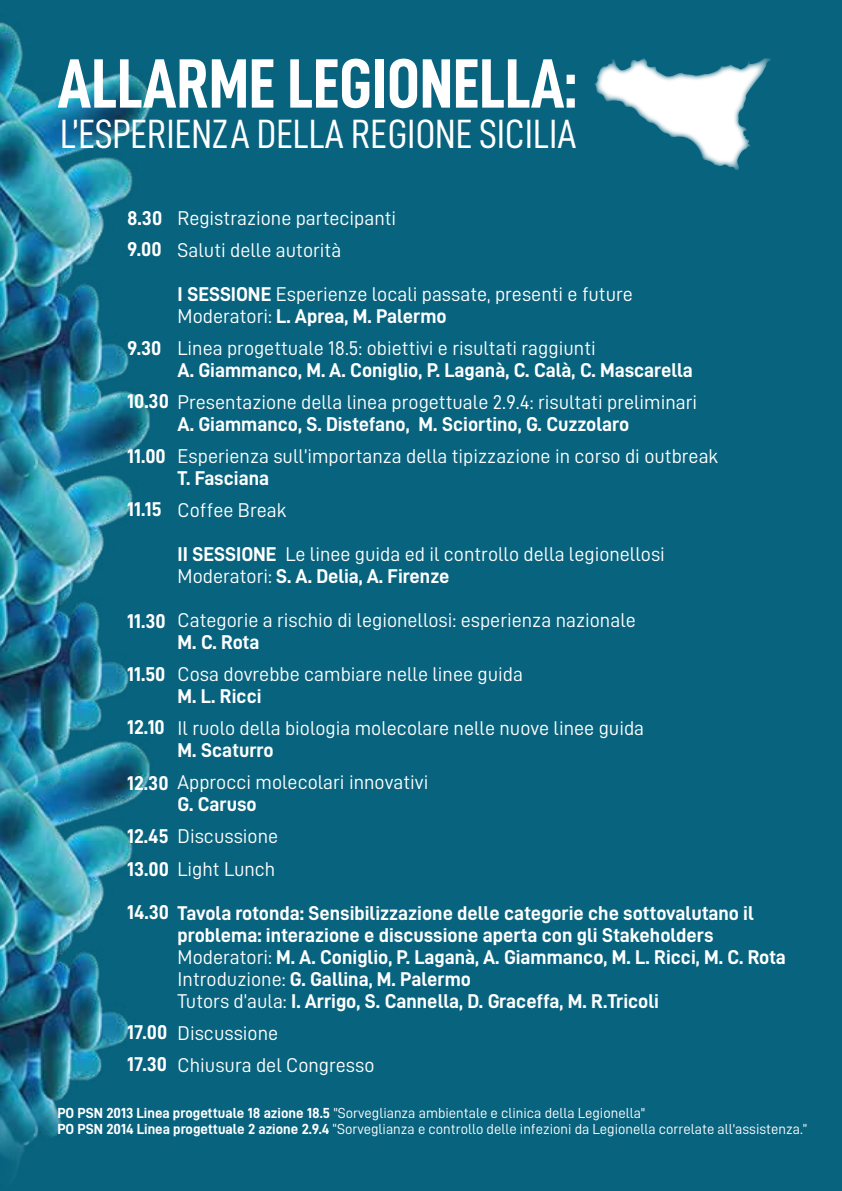
<style>
.page{position:relative;width:842px;height:1191px;background:#07637e}
.page>*{position:absolute;margin:0;border:0;box-sizing:border-box;transform-origin:0 0}
.t1{font:70px "D DIN Condensed Bold";color:#fff}
.t2{font:41px "D DIN Condensed";color:#fff}
.t3{font:20px/32px "D DIN";color:#fff}
.t4{font:20px/22px "D DIN Bold";color:#fff}
.t5{font:14.6px/16px "D DIN";color:#fff}
.s1{font-family:"D DIN Bold"}
.s2{font-family:"D DIN"}
</style>
<div class="page">
<img style="left:0;top:841px;width:133px;height:323px">
<img style="left:0;top:523px;width:150px;height:318px">
<img style="left:0;top:22px;width:150px;height:501px">
<svg style="left:594px;top:58px;width:177px;height:112px"></svg>
<h1 class="t1" style="left:57px;top:45px;width:521px">ALLARME LEGIONELLA:</h1>
<h2 class="t2" style="left:60px;top:111px;width:518px">L’ESPERIENZA DELLA REGIONE SICILIA</h2>
<p class="t4" style="left:127px;top:202px;width:37px;line-height:31px">8.30<br>9.00</p>
<p class="t3" style="left:178px;top:202px;width:220px">Registrazione partecipanti<br>Saluti delle autorità</p>
<p class="t3" style="left:178px;top:278px;width:457px"><span class="s1">I SESSIONE</span> Esperienze locali passate, presenti e future</p>
<p class="t4" style="left:178px;top:305px;width:271px"><span class="s2">Moderatori:</span> L. Aprea, M. Palermo</p>
<p class="t3" style="left:178px;top:332px;width:420px">Linea progettuale 18.5: obiettivi e risultati raggiunti</p>
<p class="t4" style="left:178px;top:359px;width:517px">A. Giammanco, M. A. Coniglio, P. Laganà, C. Calà, C. Mascarella</p>
<p class="t3" style="left:127px;top:386px;width:572px"><span class="s1">10.30</span> Presentazione della linea progettuale 2.9.4: risultati preliminari</p>
<p class="t4" style="left:178px;top:413px;width:453px">A. Giammanco, S. Distefano, M. Sciortino, G. Cuzzolaro</p>
<p class="t3" style="left:178px;top:440px;width:542px">Esperienza sull’importanza della tipizzazione in corso di outbreak</p>
<p class="t4" style="left:178px;top:467px;width:93px">T. Fasciana</p>
<p class="t3" style="left:178px;top:494px;width:111px">Coffee Break</p>
<p class="t3" style="left:178px;top:538px;width:489px"><span class="s1">II SESSIONE</span> Le linee guida ed il controllo della legionellosi</p>
<p class="t4" style="left:178px;top:565px;width:273px"><span class="s2">Moderatori:</span> S. A. Delia, A. Firenze</p>
<p class="t3" style="left:178px;top:604px;width:460px">Categorie a rischio di legionellosi: esperienza nazionale</p>
<p class="t4" style="left:178px;top:631px;width:83px">M. C. Rota</p>
<p class="t3" style="left:178px;top:658px;width:347px">Cosa dovrebbe cambiare nelle linee guida</p>
<p class="t4" style="left:178px;top:685px;width:85px">M. L. Ricci</p>
<p class="t3" style="left:178px;top:712px;width:468px">Il ruolo della biologia molecolare nelle nuove linee guida</p>
<p class="t4" style="left:178px;top:739px;width:97px">M. Scaturro</p>
<p class="t3" style="left:178px;top:766px;width:252px">Approcci molecolari innovativi</p>
<p class="t4" style="left:178px;top:793px;width:81px">G. Caruso</p>
<p class="t3" style="left:127px;top:820px;width:153px"><span class="s1">12.45</span> Discussione<br><span class="s1">13.00</span> Light Lunch</p>
<p class="t4" style="left:178px;top:901px;width:610px;text-indent:-50px">14.30 Tavola rotonda: Sensibilizzazione delle categorie che sottovalutano il problema: interazione e discussione aperta con gli Stakeholders <span class="s2">Moderatori:</span> M. A. Coniglio, P. Laganà, A. Giammanco, M. L. Ricci, M. C. Rota <span class="s2">Introduzione:</span> G. Gallina, M. Palermo<br><span class="s2">Tutors d’aula:</span> I. Arrigo, S. Cannella, D. Graceffa, M. R.Tricoli</p>
<p class="t3" style="left:178px;top:1016px;width:198px">Discussione<br>Chiusura del Congresso</p>
<p class="t4" style="left:127px;top:336px;width:36px">9.30</p>
<p class="t4" style="left:127px;top:444px;width:40px">11.00</p>
<p class="t4" style="left:127px;top:498px;width:36px">11.15</p>
<p class="t4" style="left:127px;top:609px;width:40px">11.30</p>
<p class="t4" style="left:127px;top:662px;width:40px">11.50</p>
<p class="t4" style="left:127px;top:715px;width:39px">12.10</p>
<p class="t4" style="left:127px;top:771px;width:43px">12.30</p>
<p class="t4" style="left:127px;top:1016px;width:42px;line-height:32px">17.00<br>17.30</p>
<p class="t5" style="left:57px;top:1104px;width:751px"><span class="s1">PO PSN 2013 Linea progettuale 18 azione 18.5</span> "Sorveglianza ambientale e clinica della Legionella"<br><span class="s1">PO PSN 2014 Linea progettuale 2 azione 2.9.4</span> “Sorveglianza e controllo delle infezioni da Legionella correlate all'assistenza.”</p>
</div>
